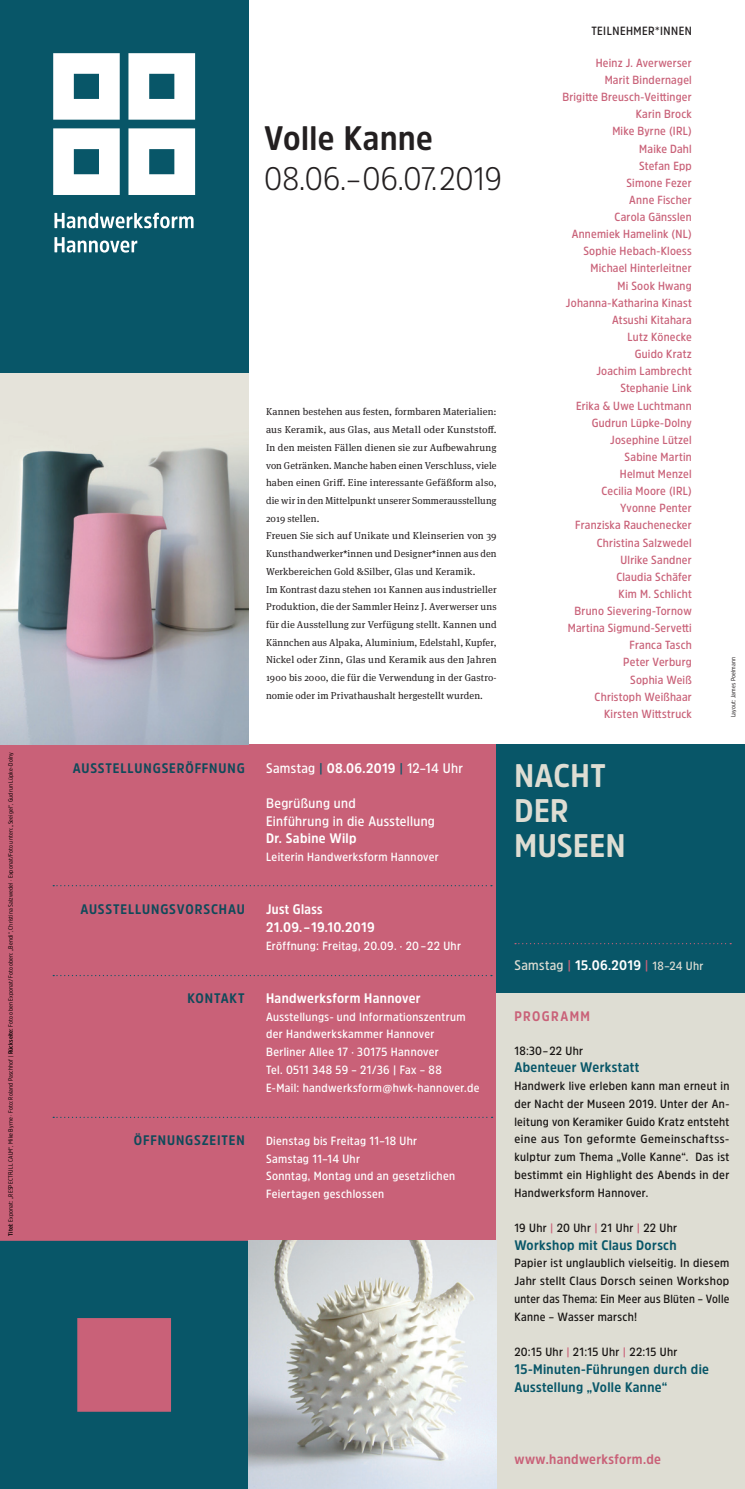
<style>
.page{position:relative;width:745px;height:1489px;background:#fff}
.page>*{position:absolute;margin:0;border:0;box-sizing:border-box;transform-origin:0 0}
.t1{font:700 33.75px "Amsi Pro Narw";letter-spacing:.015em;color:#231f20}
.t2{font:300 32.5px "Amsi Pro Narw";color:#231f20}
.t3{font:700 32.5px/35.4px "Amsi Pro Narw";letter-spacing:.015em;color:#deddd3}
.t4{font:700 13.75px/17.8px "Amsi Pro Narw";letter-spacing:.025em;color:#085668}
.t5{font:700 13.75px/17.8px "Amsi Pro Narw";letter-spacing:.025em;color:#fff}
.t6{font:600 13.75px/17.8px "Amsi Pro Narw";letter-spacing:.025em;color:#fff}
.t7{font:700 13.75px "Amsi Pro Narw";letter-spacing:.065em;color:#0f4a5a}
.t8{font:700 13.75px "Amsi Pro Narw";letter-spacing:.03em;color:#c96178}
.t9{font:700 13.75px "Amsi Pro Narw";letter-spacing:.105em;color:#c96178}
.t10{font:600 11.88px/17.8px "Amsi Pro Narw";letter-spacing:.03em;color:#171413;text-align:justify}
.t11{font:600 11.88px/17.8px "Amsi Pro Narw";letter-spacing:.03em;color:#fff}
.t12{font:600 11.88px "Amsi Pro Narw";letter-spacing:.04em;color:#231f20}
.t13{font:600 11.75px/17.1px "Amsi Pro Narw";letter-spacing:.02em;color:#c96178;text-align:right}
.t14{font:10px/17.8px "Meta Serif Pro";letter-spacing:.015em;color:#231f20}
.t15{font:6.25px "Amsi Pro Narw";letter-spacing:.025em;color:#060000;scale:.95 1}
.t16{font:6.25px "Amsi Pro Narw";letter-spacing:.025em;color:#231f20;scale:.95 1}
.s1{font-weight:700}
.s2{color:#085668}
.s3{font-weight:600;color:#deddd3}
.s4{font-weight:600;color:#c96178}
.s5{font-weight:600;font-size:11.88px;color:#deddd3}
.s6{color:#c96178}
</style>
<div class="page">
<div style="left:0;top:744px;width:496px;height:744px;background:#c96178"></div>
<div style="left:496px;top:744px;width:248px;height:744px;background:#deddd3"></div>
<img style="left:0;top:372px;width:248px;height:372px">
<div style="left:496px;top:744px;width:248px;height:248px;background:#085668"></div>
<div style="left:0;top:0;width:248px;height:372px;background:#085668"></div>
<svg style="left:128px;top:53px;width:67px;height:67px;background:#d8e4e7"></svg>
<svg style="left:128px;top:128px;width:67px;height:67px;background:#d8e4e7"></svg>
<svg style="left:53px;top:128px;width:67px;height:67px;background:#d9e4e7"></svg>
<svg style="left:53px;top:53px;width:67px;height:67px;background:#d8e4e7"></svg>
<svg style="left:54px;top:237px;width:83px;height:15px"></svg>
<svg style="left:54px;top:213px;width:139px;height:15px"></svg>
<svg style="left:0;top:1240px;width:248px;height:248px;background:#24576a"></svg>
<svg style="left:53px;top:1116px;width:439px;height:1px"></svg>
<svg style="left:53px;top:975px;width:438px;height:1px"></svg>
<svg style="left:53px;top:885px;width:438px;height:1px"></svg>
<svg style="left:514px;top:943px;width:216px;height:1px"></svg>
<img style="left:248px;top:1240px;width:248px;height:248px">
<p class="t15" style="left:6px;top:1235px;width:510px;rotate:-90deg"><span class="s1">Titel:</span> Exponat: „RESPECTFULL CALM“, Mike Byrne · Foto: Roland Paschhof | <span class="s1">Rückseite:</span> Foto oben Exponat/Foto oben: „Bendi“, Christina Salzwedel · Exponat/Foto unten: „Seeigel“, Gudrun Lüpke-Dolny</p>
<h1 class="t1" style="left:264px;top:115px;width:170px">Volle Kanne</h1>
<h2 class="t2" style="left:264px;top:156px;width:239px">08.06.–06.07.2019</h2>
<p class="t14" style="left:266px;top:402px;width:232px">Kannen bestehen aus festen, formbaren Materialien: aus Keramik, aus Glas, aus Metall oder Kunststoff.<br>In den meisten Fällen dienen sie zur Aufbewahrung von Getränken. Manche haben einen Verschluss, viele haben einen Griff. Eine interessante Gefäßform also, die wir in den Mittelpunkt unserer Sommerausstellung 2019 stellen.<br>Freuen Sie sich auf Unikate und Kleinserien von 39<br>Kunsthandwerker*innen und Designer*innen aus den Werkbereichen Gold &amp;Silber, Glas und Keramik.<br>Im Kontrast dazu stehen 101 Kannen aus industrieller Produktion, die der Sammler Heinz J. Averwerser uns für die Ausstellung zur Verfügung stellt. Kannen und Kännchen aus Alpaka, Aluminium, Edelstahl, Kupfer, Nickel oder Zinn, Glas und Keramik aus den Jahren 1900 bis 2000, die für die Verwendung in der Gastro&shy;nomie oder im Privathaushalt hergestellt wurden.</p>
<p class="t12" style="left:591px;top:23px;width:102px">TEILNEHMER*INNEN</p>
<p class="t13" style="left:562px;top:54px;width:131px">Heinz J. Averwerser<br>Marit Bindernagel<br>Brigitte Breusch-Veittinger<br>Karin Brock<br>Mike Byrne (IRL)<br>Maike Dahl<br>Stefan Epp<br>Simone Fezer<br>Anne Fischer<br>Carola Gänsslen<br>Annemiek Hamelink (NL)<br>Sophie Hebach-Kloess<br>Michael Hinterleitner<br>Mi Sook Hwang<br>Johanna-Katharina Kinast<br>Atsushi Kitahara<br>Lutz Könecke<br>Guido Kratz<br>Joachim Lambrecht<br>Stephanie Link<br>Erika &amp; Uwe Luchtmann<br>Gudrun Lüpke-Dolny<br>Josephine Lützel<br>Sabine Martin<br>Helmut Menzel<br>Cecilia Moore (IRL)<br>Yvonne Penter<br>Franziska Rauchenecker<br>Christina Salzwedel<br>Ulrike Sandner<br>Claudia Schäfer<br>Kim M. Schlicht<br>Bruno Sievering-Tornow<br>Martina Sigmund-Servetti<br>Franca Tasch<br>Peter Verburg<br>Sophia Weiß<br>Christoph Weißhaar<br>Kirsten Wittstruck</p>
<p class="t16" style="left:728px;top:717px;width:65px;rotate:-90deg">Layout: James Poelmann</p>
<h3 class="t7" style="left:73px;top:758px;width:173px">AUSSTELLUNGSERÖFFNUNG</h3>
<h3 class="t6" style="left:266px;top:758px;width:198px">Samstag <span class="s2">|</span> <span class="s1">08.06.2019</span> <span class="s2">|</span> 12–14 Uhr</h3>
<h3 class="t6" style="left:266px;top:794px;width:170px">Begrüßung und<br>Einführung in die Ausstellung</h3>
<h3 class="t5" style="left:266px;top:829px;width:92px">Dr. Sabine Wilp</h3>
<p class="t11" style="left:266px;top:847px;width:174px">Leiterin Handwerksform Hannover</p>
<h2 class="t3" style="left:514px;top:756px;width:112px">NACHT<br>DER<br>MUSEEN</h2>
<h3 class="t7" style="left:80px;top:900px;width:166px">AUSSTELLUNGSVORSCHAU</h3>
<h3 class="t5" style="left:266px;top:900px;width:110px">Just Glass<br>21.09.–19.10.2019</h3>
<p class="t11" style="left:266px;top:936px;width:196px">Eröffnung: Freitag, 20.09. · 20 –22 Uhr</p>
<h3 class="t5" style="left:514px;top:955px;width:190px"><span class="s3">Samstag</span> <span class="s4">|</span> 15.06.2019 <span class="s4">|</span> <span class="s5">18–24 Uhr</span></h3>
<h3 class="t7" style="left:187px;top:988px;width:59px">KONTAKT</h3>
<h3 class="t7" style="left:134px;top:1130px;width:112px">ÖFFNUNGSZEITEN</h3>
<h3 class="t5" style="left:266px;top:988px;width:156px">Handwerksform Hannover</h3>
<p class="t11" style="left:266px;top:1007px;width:215px">Ausstellungs- und Informationszentrum der Handwerkskammer Hannover<br>Berliner Allee 17 · 30175 Hannover<br>Tel. 0511 348 59 – 21/36 | Fax – 88<br>E-Mail: handwerksform@hwk-hannover.de</p>
<p class="t11" style="left:266px;top:1131px;width:190px">Dienstag bis Freitag 11–18 Uhr<br>Samstag 11–14 Uhr<br>Sonntag, Montag und an gesetzlichen<br>Feiertagen geschlossen</p>
<h3 class="t9" style="left:514px;top:1006px;width:77px">PROGRAMM</h3>
<p class="t10" style="left:514px;top:1041px;width:70px">18:30 –22 Uhr</p>
<h3 class="t4" style="left:514px;top:1058px;width:126px">Abenteuer Werkstatt</h3>
<p class="t10" style="left:514px;top:1076px;width:216px">Handwerk live erleben kann man erneut in der Nacht der Museen 2019. Unter der An&shy;leitung von Keramiker Guido Kratz entsteht eine aus Ton geformte Gemeinschaftss&shy;kulptur zum Thema „Volle Kanne“. Das ist bestimmt ein Highlight des Abends in der Handwerksform Hannover.</p>
<p class="t10" style="left:514px;top:1218px;width:164px">19 Uhr <span class="s6">|</span> 20 Uhr <span class="s6">|</span> 21 Uhr <span class="s6">|</span> 22 Uhr</p>
<h3 class="t4" style="left:514px;top:1235px;width:164px">Workshop mit Claus Dorsch</h3>
<p class="t10" style="left:514px;top:1253px;width:216px">Papier ist unglaublich vielseitig. In diesem Jahr stellt Claus Dorsch seinen Workshop unter das Thema: Ein Meer aus Blüten – Volle Kanne – Wasser marsch!</p>
<p class="t10" style="left:514px;top:1342px;width:164px">20:15 Uhr <span class="s6">|</span> 21:15 Uhr <span class="s6">|</span> 22:15 Uhr</p>
<h3 class="t4" style="left:514px;top:1359px;width:196px">15-Minuten-Führungen durch die<br>Ausstellung „Volle Kanne“</h3>
<h3 class="t8" style="left:514px;top:1449px;width:148px">www.handwerksform.de</h3>
</div>
